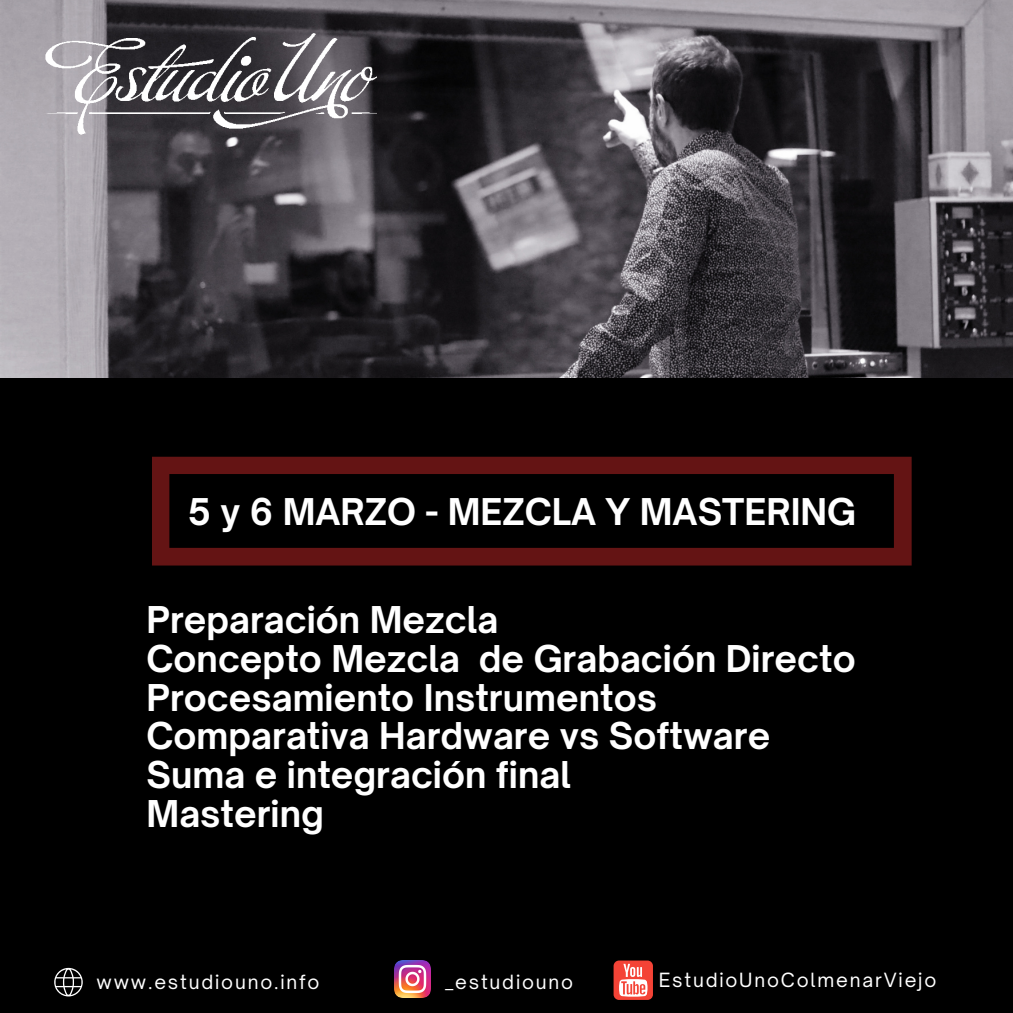
<style>
.page{position:relative;width:1013px;height:1013px;background:#fff}
.page>*{position:absolute;margin:0;border:0;box-sizing:border-box;transform-origin:0 0}
.t1{font:700 35.38px "Open Sauce One";color:#fff}
.t2{font:700 35.25px "Open Sauce One";color:#fff}
.t3{font:18.75px "Open Sauce One";letter-spacing:.095em;color:#fff}
</style>
<div class="page">
<div style="left:0;top:0;width:1012px;height:1012px;background:#000"></div>
<svg style="left:54px;top:967px;width:29px;height:29px"></svg>
<img style="left:394px;top:960px;width:37px;height:37px">
<div style="left:613px;top:960px;width:40px;height:39px;background:#f44336;border-radius:5px"></div>
<svg style="left:619px;top:963px;width:28px;height:33px"></svg>
<img style="left:0;top:0;width:1012px;height:378px">
<img style="left:0;top:0;width:376px;height:171px">
<svg style="left:152px;top:457px;width:759px;height:108px"></svg>
<p class="t2" style="left:188px;top:489px;width:670px">5 y 6 MARZO - MEZCLA Y MASTERING</p>
<p class="t1" style="left:146px;top:597px;width:353px">Preparación Mezcla</p>
<p class="t1" style="left:146px;top:636px;width:710px">Concepto Mezcla de Grabación Directo</p>
<p class="t1" style="left:146px;top:675px;width:512px">Procesamiento Instrumentos</p>
<p class="t1" style="left:146px;top:714px;width:625px">Comparativa Hardware vs Software</p>
<p class="t1" style="left:146px;top:752px;width:426px">Suma e integración final</p>
<p class="t1" style="left:146px;top:791px;width:179px">Mastering</p>
<p class="t3" style="left:96px;top:970px;width:225px">www.estudiouno.info</p>
<p class="t3" style="left:445px;top:970px;width:129px">_estudiouno</p>
<p class="t3" style="left:659px;top:968px;width:279px">EstudioUnoColmenarViejo</p>
</div>
